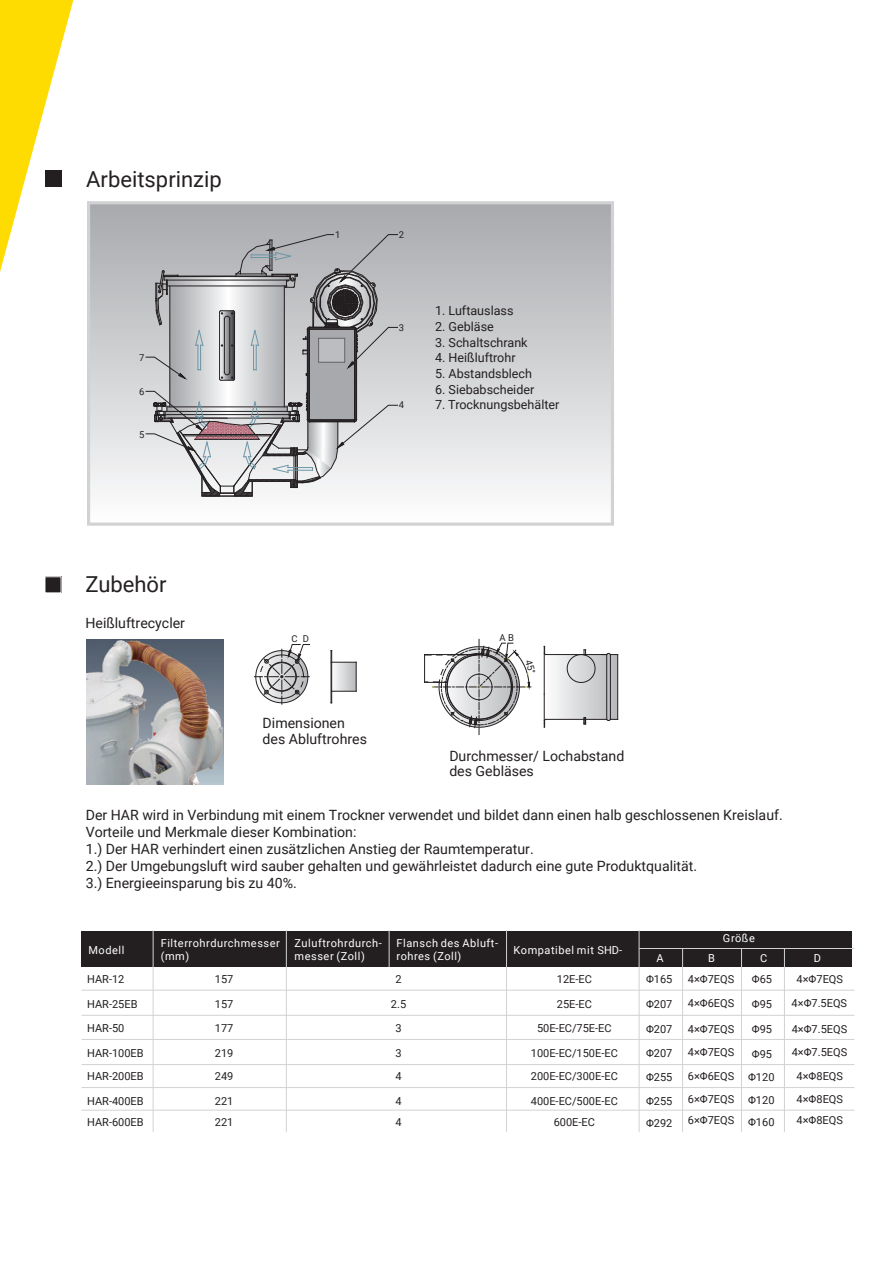
<style>
.page{position:relative;width:893px;height:1263px;background:#fff}
.page>*{position:absolute;margin:0;border:0;box-sizing:border-box;transform-origin:0 0}
.t1{font:22.05px "Roboto";color:#242021}
.t2{font:14.1px/17px "Roboto";color:#231f20}
.t3{font:12.6px "Roboto";color:#231f20}
.t4{font:10.95px/23.9px "Roboto";color:#231f20}
.t5{font:10.95px/13.2px "Roboto";letter-spacing:.05em;color:#fff}
.t6{font:9.45px "Roboto";color:#231f20}
</style>
<div class="page">
<svg style="left:0;top:0;width:74px;height:272px"></svg>
<div style="left:45px;top:170px;width:16px;height:16px;background:#231f20"></div>
<div style="left:45px;top:577px;width:16px;height:16px;background:#231f20"></div>
<div style="left:45px;top:576px;width:16px;height:17px;border:1px solid #fff"></div>
<img style="left:87px;top:640px;width:136px;height:145px">
<svg style="left:544px;top:646px;width:74px;height:82px"></svg>
<hr style="left:331px;top:651px;width:1px;height:40px;background:#231f20">
<svg style="left:331px;top:662px;width:26px;height:41px"></svg>
<svg style="left:254px;top:644px;width:56px;height:60px"></svg>
<div style="left:89px;top:203px;width:523px;height:321px;background:linear-gradient(to bottom,#a7a8ac,#fcfdfd)"></div>
<div style="left:87px;top:201px;width:527px;height:325px;border:3px solid #d1d2d4"></div>
<div style="left:309px;top:329px;width:46px;height:91px;background:#a8a9ad"></div>
<svg style="left:179px;top:277px;width:40px;height:2px"></svg>
<svg style="left:179px;top:279px;width:40px;height:5px"></svg>
<svg style="left:171px;top:284px;width:113px;height:107px;background:#cdced0"></svg>
<hr style="left:170px;top:286px;width:1px;height:121px;background:#231f20">
<hr style="left:284px;top:286px;width:1px;height:121px;background:#231f20">
<hr style="left:307px;top:329px;width:1px;height:91px;background:#231f20">
<hr style="left:309px;top:329px;width:1px;height:91px;background:#231f20">
<hr style="left:167px;top:286px;width:120px;height:1px;background:#231f20">
<hr style="left:164px;top:280px;width:125px;height:1px;background:#231f20">
<hr style="left:163px;top:276px;width:126px;height:1px;background:#231f20">
<hr style="left:354px;top:329px;width:1px;height:91px;background:#231f20">
<hr style="left:356px;top:329px;width:1px;height:91px;background:#231f20">
<svg style="left:155px;top:270px;width:24px;height:55px"></svg>
<svg style="left:195px;top:330px;width:8px;height:40px"></svg>
<svg style="left:146px;top:357px;width:42px;height:23px"></svg>
<svg style="left:146px;top:391px;width:252px;height:106px"></svg>
<hr style="left:183px;top:436px;width:88px;height:1px;background:#231f20">
<hr style="left:183px;top:434px;width:88px;height:1px;background:#231f20">
<hr style="left:195px;top:439px;width:64px;height:1px;background:#231f20">
<svg style="left:219px;top:234px;width:179px;height:147px;background:#abacaf"></svg>
<div style="left:81px;top:931px;width:771px;height:36px;background:#231f20"></div>
<hr style="left:153px;top:930px;width:1px;height:202px;background:#d1d2d4">
<hr style="left:286px;top:930px;width:1px;height:202px;background:#d1d2d4">
<hr style="left:389px;top:930px;width:1px;height:37px;background:#d1d2d4">
<hr style="left:506px;top:930px;width:1px;height:202px;background:#d1d2d4">
<hr style="left:639px;top:930px;width:1px;height:202px;background:#d1d2d4">
<hr style="left:682px;top:948px;width:1px;height:184px;background:#d1d2d4">
<hr style="left:741px;top:948px;width:1px;height:184px;background:#d1d2d4">
<hr style="left:784px;top:948px;width:1px;height:184px;background:#d1d2d4">
<hr style="left:81px;top:990px;width:773px;height:1px;background:#d1d2d4">
<hr style="left:81px;top:1015px;width:773px;height:1px;background:#d1d2d4">
<hr style="left:81px;top:1039px;width:773px;height:1px;background:#d1d2d4">
<hr style="left:81px;top:1064px;width:773px;height:1px;background:#d1d2d4">
<hr style="left:81px;top:1087px;width:773px;height:1px;background:#d1d2d4">
<hr style="left:81px;top:1110px;width:773px;height:1px;background:#d1d2d4">
<hr style="left:639px;top:948px;width:215px;height:1px;background:#d1d2d4">
<svg style="left:424px;top:639px;width:108px;height:95px"></svg>
<p class="t1" style="left:86px;top:163px;width:137px">Arbeitsprinzip</p>
<p class="t6" style="left:139px;top:351px;width:7px">7</p>
<p class="t6" style="left:139px;top:385px;width:7px">6</p>
<p class="t6" style="left:139px;top:428px;width:7px">5</p>
<p class="t6" style="left:335px;top:228px;width:7px">1</p>
<p class="t6" style="left:399px;top:228px;width:7px">2</p>
<p class="t6" style="left:399px;top:321px;width:7px">3</p>
<p class="t6" style="left:399px;top:398px;width:7px">4</p>
<p class="t3" style="left:435px;top:302px;width:80px">1. Luftauslass</p>
<p class="t3" style="left:435px;top:317px;width:60px">2. Gebläse</p>
<p class="t3" style="left:435px;top:333px;width:94px">3. Schaltschrank</p>
<p class="t3" style="left:435px;top:349px;width:82px">4. Heißluftrohr</p>
<p class="t3" style="left:435px;top:365px;width:98px">5. Abstandsblech</p>
<p class="t3" style="left:435px;top:380px;width:101px">6. Siebabscheider</p>
<p class="t3" style="left:435px;top:396px;width:126px">7. Trocknungsbehälter</p>
<p class="t1" style="left:85px;top:569px;width:83px">Zubehör</p>
<p class="t2" style="left:85px;top:614px;width:101px">Heißluftrecycler</p>
<p class="t6" style="left:291px;top:632px;width:19px">C D</p>
<p class="t6" style="left:499px;top:631px;width:16px">A B</p>
<p class="t2" style="left:263px;top:714px;width:106px;line-height:15.8px">Dimensionen des Abluftrohres</p>
<p class="t2" style="left:449px;top:747px;width:177px;line-height:15.8px">Durchmesser/ Lochabstand des Gebläses</p>
<p class="t2" style="left:86px;top:806px;width:698px">Der HAR wird in Verbindung mit einem Trockner verwendet und bildet dann einen halb geschlossenen Kreislauf.<br>Vorteile und Merkmale dieser Kombination:<br>1.) Der HAR verhindert einen zusätzlichen Anstieg der Raumtemperatur.<br>2.) Der Umgebungsluft wird sauber gehalten und gewährleistet dadurch eine gute Produktqualität.<br>3.) Energieeinsparung bis zu 40%.</p>
<p class="t5" style="left:295px;top:936px;width:89px">Zuluftrohrdurch&shy;messer (Zoll)</p>
<p class="t5" style="left:397px;top:936px;width:103px">Flansch des Abluft&shy;rohres (Zoll)</p>
<p class="t5" style="left:161px;top:936px;width:121px">Filterrohrdurchmesser (mm)</p>
<p class="t5" style="left:88px;top:943px;width:37px">Modell</p>
<p class="t5" style="left:514px;top:943px;width:110px">Kompatibel mit SHD-</p>
<p class="t4" style="left:87px;top:966px;width:39px">HAR-12</p>
<p class="t4" style="left:215px;top:966px;width:20px">157</p>
<p class="t4" style="left:395px;top:966px;width:8px">2</p>
<p class="t4" style="left:557px;top:966px;width:37px">12E-EC</p>
<p class="t4" style="left:391px;top:991px;width:17px">2.5</p>
<p class="t4" style="left:395px;top:1016px;width:8px">3</p>
<p class="t4" style="left:395px;top:1041px;width:8px;line-height:23.2px">3<br>4</p>
<p class="t4" style="left:395px;top:1088px;width:8px">4</p>
<p class="t4" style="left:87px;top:991px;width:52px">HAR-25EB</p>
<p class="t4" style="left:87px;top:1016px;width:39px">HAR-50</p>
<p class="t4" style="left:87px;top:1041px;width:58px;line-height:23.2px">HAR-100EB<br>HAR-200EB</p>
<p class="t4" style="left:87px;top:1088px;width:58px">HAR-400EB</p>
<p class="t4" style="left:557px;top:991px;width:37px">25E-EC</p>
<p class="t4" style="left:537px;top:1016px;width:76px">50E-EC/75E-EC</p>
<p class="t4" style="left:531px;top:1041px;width:89px;line-height:23.2px">100E-EC/150E-EC<br>200E-EC/300E-EC</p>
<p class="t4" style="left:531px;top:1088px;width:89px">400E-EC/500E-EC</p>
<p class="t4" style="left:215px;top:991px;width:20px">157</p>
<p class="t4" style="left:215px;top:1016px;width:20px">177</p>
<p class="t4" style="left:215px;top:1041px;width:20px;line-height:23.2px">219<br>249</p>
<p class="t4" style="left:215px;top:1088px;width:20px">221</p>
<p class="t5" style="left:723px;top:931px;width:33px">Größe</p>
<p class="t5" style="left:657px;top:951px;width:9px">A</p>
<p class="t5" style="left:708px;top:951px;width:8px">B</p>
<p class="t5" style="left:760px;top:951px;width:9px">C</p>
<p class="t5" style="left:814px;top:951px;width:9px">D</p>
<p class="t4" style="left:646px;top:966px;width:28px">Φ165</p>
<p class="t4" style="left:752px;top:966px;width:22px">Φ65</p>
<p class="t4" style="left:752px;top:991px;width:22px">Φ95</p>
<p class="t4" style="left:752px;top:1016px;width:22px">Φ95</p>
<p class="t4" style="left:748px;top:1042px;width:28px;line-height:23.1px;text-align:center">Φ95<br>Φ120<br>Φ120</p>
<p class="t4" style="left:688px;top:967px;width:48px">4×Φ7EQS</p>
<p class="t4" style="left:688px;top:991px;width:48px">4×Φ6EQS</p>
<p class="t4" style="left:646px;top:992px;width:28px">Φ207</p>
<p class="t4" style="left:646px;top:1016px;width:28px">Φ207</p>
<p class="t4" style="left:646px;top:1041px;width:28px;text-align:justify">Φ207<br>Φ255<br>Φ255</p>
<p class="t4" style="left:688px;top:1016px;width:48px;text-align:justify">4×Φ7EQS 4×Φ7EQS 6×Φ6EQS</p>
<p class="t4" style="left:688px;top:1086px;width:48px">6×Φ7EQS</p>
<p class="t4" style="left:796px;top:967px;width:48px">4×Φ7EQS</p>
<p class="t4" style="left:792px;top:991px;width:57px">4×Φ7.5EQS</p>
<p class="t4" style="left:792px;top:1016px;width:57px;text-align:center">4×Φ7.5EQS<br>4×Φ7.5EQS<br>4×Φ8EQS</p>
<p class="t4" style="left:796px;top:1086px;width:48px">4×Φ8EQS</p>
<p class="t4" style="left:87px;top:1110px;width:58px">HAR-600EB</p>
<p class="t4" style="left:215px;top:1110px;width:20px">221</p>
<p class="t4" style="left:395px;top:1110px;width:8px">4</p>
<p class="t4" style="left:554px;top:1110px;width:43px">600E-EC</p>
<p class="t4" style="left:646px;top:1110px;width:28px">Φ292</p>
<p class="t4" style="left:688px;top:1108px;width:48px">6×Φ7EQS</p>
<p class="t4" style="left:748px;top:1109px;width:28px">Φ160</p>
<p class="t4" style="left:796px;top:1108px;width:48px">4×Φ8EQS</p>
</div>
